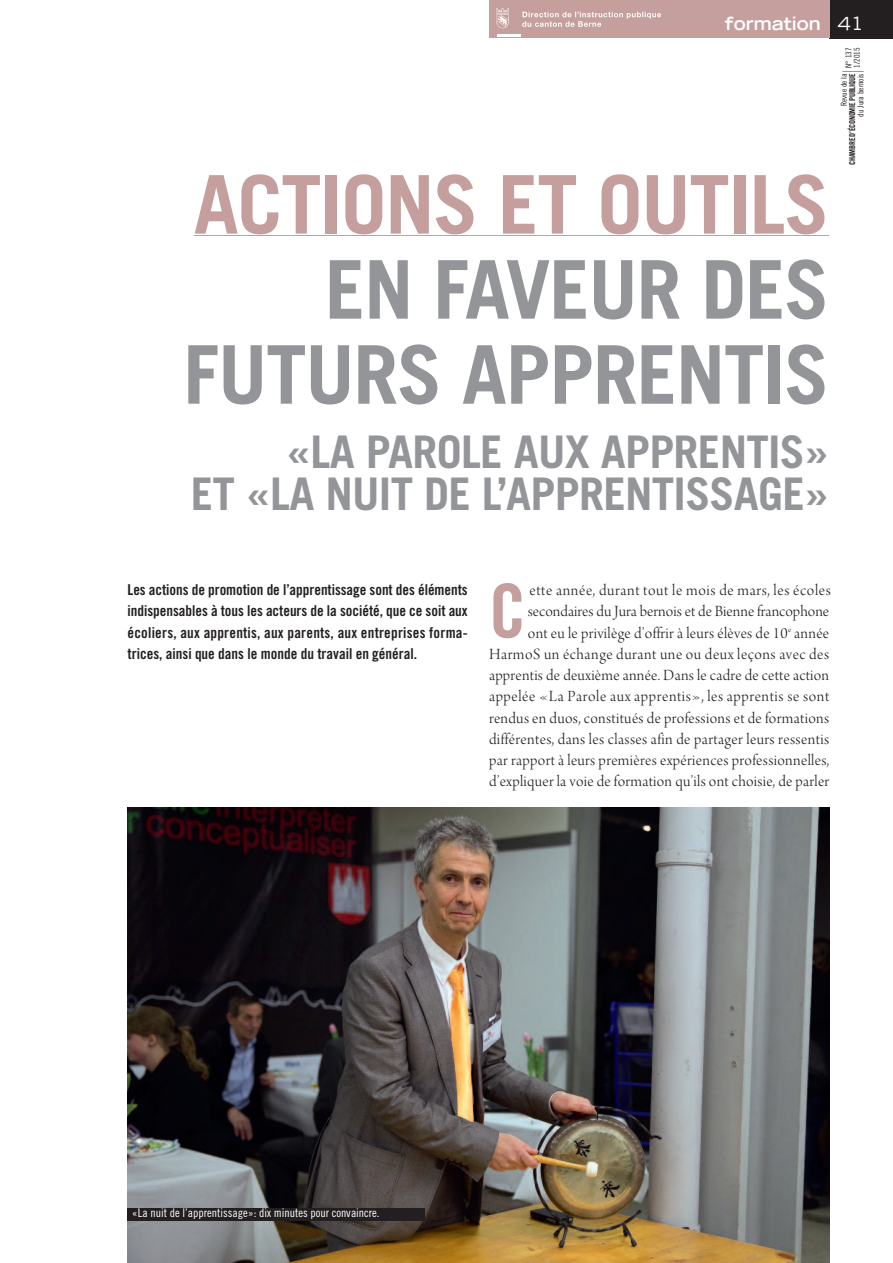
<style>
.page{position:relative;width:893px;height:1263px;background:#fff}
.page>*{position:absolute;margin:0;border:0;box-sizing:border-box;transform-origin:0 0}
.t1{font:700 81px/85.1px "Trade Gothic";letter-spacing:-.015em;color:#939598;text-align:right}
.t2{font:700 81px "Trade Gothic";letter-spacing:-.015em;color:#c59f9d}
.t3{font:74.55px "Trade Gothic Bold Cond Twenty";color:#c59f9d}
.t4{font:700 45px/42.5px "Trade Gothic";letter-spacing:-.015em;color:#939598;text-align:right}
.t5{font:28.5px "Trade Gothic Cond Eighteen";color:#231f20;scale:.25 1}
.t6{font:700 expanded 18px "Trade Gothic LH";color:#fff}
.t7{font:16.5px/21.3px "Arno Pro Light Display";letter-spacing:.02em;color:#231f20;text-align:right}
.t8{font:15px/21.3px "Trade Gothic Bold Cond Twenty";color:#231f20;text-align:justify}
.t9{font:12px "Trade Gothic Cond Eighteen";color:#fff}
.t10{font:8.1px "Trade Gothic Cond Eighteen";color:#231f20}
.t11{font:8.1px "Trade Gothic Bold Cond Twenty";letter-spacing:-.03em;color:#231f20}
.s1{font-weight:400}
</style>
<div class="page">
<div style="left:829px;top:0;width:64px;height:38px;background:#231f20"></div>
<div style="left:489px;top:0;width:340px;height:38px;background:#c59f9d"></div>
<hr style="left:194px;top:235px;width:635px;height:1px;background:#c59f9d">
<img style="left:128px;top:808px;width:701px;height:455px">
<div style="left:128px;top:1208px;width:297px;height:12px;background:#231f20"></div>
<svg style="left:496px;top:8px;width:13px;height:20px"></svg>
<hr style="left:497px;top:34px;width:23px;height:3px;background:#fff">
<svg style="left:522px;top:12px;width:139px;height:15px"></svg>
<p class="t6" style="left:725px;top:17px;width:140px">formation <span class="s1">41</span></p>
<p class="t10" style="left:854px;top:68px;width:22px;rotate:-90deg">1/2015</p>
<p class="t10" style="left:846px;top:68px;width:21px;rotate:-90deg">N° 137</p>
<h3 class="t5" style="left:843px;top:72px;width:8px;rotate:-90deg">|</h3>
<h1 class="t2" style="left:194px;top:175px;width:637px">ACTIONS ET OUTILS</h1>
<h1 class="t1" style="left:183px;top:255px;width:647px">EN FAVEUR DES<br>FUTURS APPRENTIS</h1>
<h3 class="t4" style="left:191px;top:434px;width:640px">«LA PAROLE AUX APPRENTIS»<br>ET «LA NUIT DE L’APPRENTISSAGE»</h3>
<p class="t10" style="left:841px;top:106px;width:34px;rotate:-90deg">Revue de la</p>
<p class="t11" style="left:849px;top:165px;width:93px;rotate:-90deg">CHAMBRE D’ÉCONOMIE PUBLIQUE</p>
<p class="t10" style="left:858px;top:117px;width:45px;rotate:-90deg">du Jura bernois</p>
<p class="t8" style="left:128px;top:580px;width:342px">Les actions de promotion de l’apprentissage sont des éléments indispensables à tous les acteurs de la société, que ce soit aux écoliers, aux apprentis, aux parents, aux entreprises forma&shy;trices, ainsi que dans le monde du travail en général.</p>
<h2 class="t3" style="left:489px;top:584px;width:39px">C</h2>
<p class="t7" style="left:489px;top:581px;width:343px">ette année, durant tout le mois de mars, les écoles secondaires du Jura bernois et de Bienne francophone<br>ont eu le privilège d’offrir à leurs élèves de 10<sup>e</sup> année HarmoS un échange durant une ou deux leçons avec des apprentis de deuxième année. Dans le cadre de cette action appelée «La Parole aux apprentis», les apprentis se sont rendus en duos, constitués de professions et de formations différentes, dans les classes afin de partager leurs ressentis par rapport à leurs premières expériences professionnelles, d’expliquer la voie de formation qu’ils ont choisie, de parler</p>
<p class="t9" style="left:132px;top:1208px;width:249px">«La nuit de l’apprentissage»: dix minutes pour convaincre.</p>
</div>
